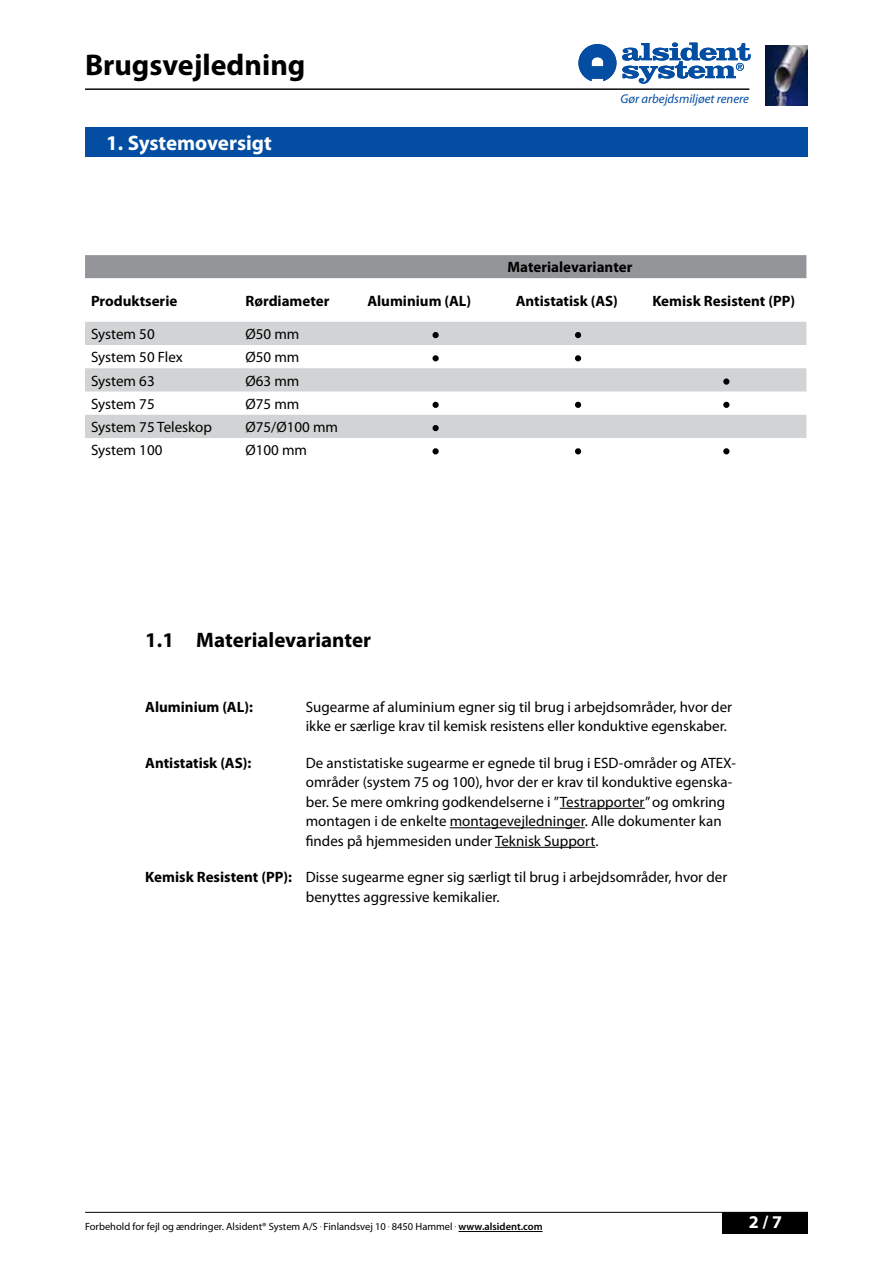
<style>
.page{position:relative;width:893px;height:1263px;background:#fff}
.page>*{position:absolute;margin:0;border:0;box-sizing:border-box;transform-origin:0 0}
.t1{font:700 30px "Myriad Pro";color:#000}
.t2{font:700 21px "Myriad Pro";color:#000}
.t3{font:700 21px "Myriad Pro";color:#fff}
.t4{font:700 18px "Myriad Pro";color:#fff}
.t5{font:15px/19.5px "Myriad Pro";color:#000}
.t6{font:700 15px "Myriad Pro";color:#000}
.t7{font:italic 12.75px "Myriad Pro";color:#034ea2}
.t8{font:10.5px "Myriad Pro";color:#000}
.s1{font-weight:700}
.s2{font-weight:600}
</style>
<div class="page">
<img style="left:766px;top:45px;width:42px;height:60px">
<hr style="left:85px;top:1212px;width:723px;height:1px;background:#000">
<div style="left:723px;top:1212px;width:85px;height:21px;background:#000"></div>
<hr style="left:458px;top:1231px;width:85px;height:1px;background:#000">
<svg style="left:578px;top:44px;width:38px;height:37px"></svg>
<svg style="left:622px;top:43px;width:129px;height:41px"></svg>
<hr style="left:85px;top:89px;width:664px;height:1px;background:#000">
<div style="left:85px;top:255px;width:721px;height:23px;background:#939598"></div>
<svg style="left:85px;top:278px;width:721px;height:177px"></svg>
<svg style="left:85px;top:322px;width:721px;height:116px;fill:#d1d3d4"></svg>
<div style="left:432px;top:332px;width:7px;height:6px;border:3px solid #000;border-radius:50%"></div>
<svg style="left:575px;top:332px;width:6px;height:6px"></svg>
<div style="left:432px;top:355px;width:7px;height:6px;border:3px solid #000;border-radius:50%"></div>
<svg style="left:575px;top:355px;width:6px;height:6px"></svg>
<div style="left:723px;top:378px;width:6px;height:7px;border:3px solid #000;border-radius:50%"></div>
<div style="left:432px;top:402px;width:7px;height:6px;border:3px solid #000;border-radius:50%"></div>
<svg style="left:575px;top:402px;width:6px;height:6px"></svg>
<svg style="left:723px;top:402px;width:6px;height:6px"></svg>
<div style="left:432px;top:425px;width:7px;height:6px;border:3px solid #000;border-radius:50%"></div>
<div style="left:432px;top:448px;width:7px;height:6px;border:3px solid #000;border-radius:50%"></div>
<svg style="left:575px;top:448px;width:6px;height:6px"></svg>
<svg style="left:723px;top:448px;width:6px;height:6px"></svg>
<hr style="left:560px;top:808px;width:85px;height:1px;background:#000">
<hr style="left:450px;top:827px;width:135px;height:1px;background:#000">
<hr style="left:495px;top:847px;width:100px;height:1px;background:#000">
<div style="left:85px;top:128px;width:723px;height:29px;background:#034ea2"></div>
<h1 class="t1" style="left:85px;top:45px;width:222px">Brugsvejledning</h1>
<h2 class="t3" style="left:106px;top:129px;width:167px">1. Systemoversigt</h2>
<p class="t7" style="left:620px;top:91px;width:130px">Gør arbejdsmiljøet renere</p>
<p class="t6" style="left:508px;top:258px;width:126px">Materialevarianter</p>
<p class="t6" style="left:91px;top:291px;width:88px">Produktserie</p>
<p class="t6" style="left:246px;top:291px;width:85px">Rørdiameter</p>
<p class="t6" style="left:367px;top:291px;width:105px">Aluminium (AL)</p>
<p class="t6" style="left:516px;top:291px;width:104px">Antistatisk (AS)</p>
<p class="t6" style="left:652px;top:291px;width:144px">Kemisk Resistent (PP)</p>
<p class="t5" style="left:91px;top:324px;width:65px">System 50</p>
<p class="t5" style="left:246px;top:324px;width:55px">Ø50 mm</p>
<p class="t5" style="left:91px;top:347px;width:93px">System 50 Flex</p>
<p class="t5" style="left:246px;top:347px;width:55px">Ø50 mm</p>
<p class="t5" style="left:91px;top:370px;width:65px">System 63</p>
<p class="t5" style="left:246px;top:370px;width:55px">Ø63 mm</p>
<p class="t5" style="left:91px;top:394px;width:65px">System 75</p>
<p class="t5" style="left:246px;top:394px;width:55px">Ø75 mm</p>
<p class="t5" style="left:91px;top:417px;width:122px">System 75 Teleskop</p>
<p class="t5" style="left:246px;top:417px;width:94px">Ø75/Ø100 mm</p>
<p class="t5" style="left:91px;top:440px;width:73px">System 100</p>
<p class="t5" style="left:246px;top:440px;width:63px">Ø100 mm</p>
<h2 class="t2" style="left:145px;top:626px;width:227px">1.1 Materialevarianter</h2>
<p class="t6" style="left:145px;top:697px;width:109px">Aluminium (AL):</p>
<p class="t5" style="left:306px;top:697px;width:428px">Sugearme af aluminium egner sig til brug i arbejdsområder, hvor der ikke er særlige krav til kemisk resistens eller konduktive egenskaber.</p>
<p class="t6" style="left:145px;top:753px;width:108px">Antistatisk (AS):</p>
<p class="t5" style="left:306px;top:753px;width:432px">De anstistatiske sugearme er egnede til brug i ESD-områder og ATEX&shy;områder (system 75 og 100), hvor der er krav til konduktive egenska&shy;ber. Se mere omkring godkendelserne i ”Testrapporter” og omkring montagen i de enkelte montagevejledninger. Alle dokumenter kan findes på hjemmesiden under Teknisk Support.</p>
<p class="t5" style="left:306px;top:867px;width:423px;text-indent:-160px"><span class="s1">Kemisk Resistent (PP):</span> Disse sugearme egner sig særligt til brug i arbejdsområder, hvor der benyttes aggressive kemikalier.</p>
<p class="t8" style="left:85px;top:1220px;width:459px">Forbehold for fejl og ændringer. Alsident® System A/S . Finlandsvej 10 . 8450 Hammel . <span class="s2">www.alsident.com</span></p>
<p class="t4" style="left:749px;top:1210px;width:35px">2 / 7</p>
</div>
